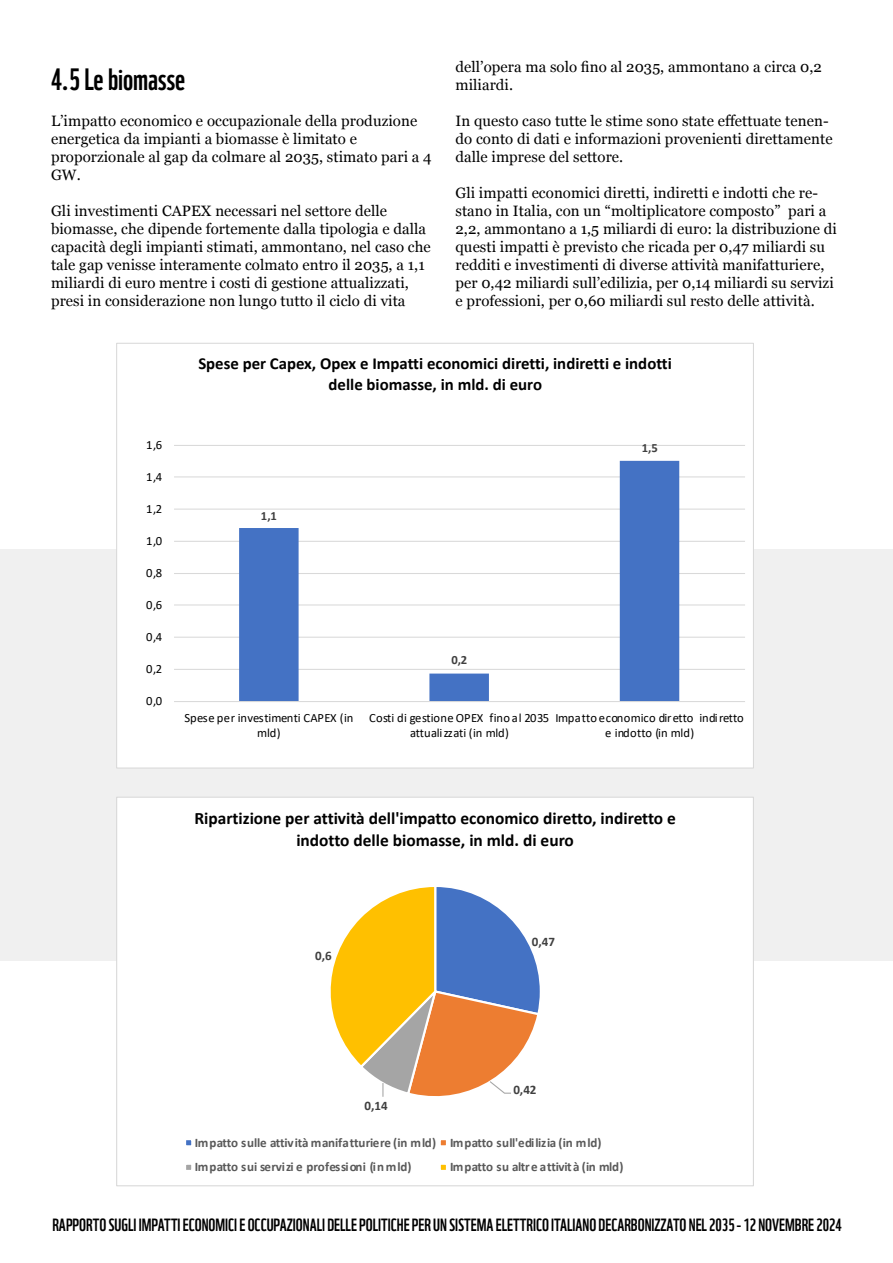
<style>
.page{position:relative;width:893px;height:1263px;background:#fff}
.page>*{position:absolute;margin:0;border:0;box-sizing:border-box;transform-origin:0 0}
.t1{font:30px "WWF";letter-spacing:-.005em;color:#000}
.t2{font:700 17.4px/21.8px "Calibri";color:#000;text-align:center}
.t3{font:17.25px "WWF";color:#000}
.t4{font:700 16.8px/21px "Calibri";color:#000;text-align:center}
.t5{font:15px/18px "Georgia";letter-spacing:.005em;color:#000}
.t6{font:700 13.05px/23.9px "Calibri";letter-spacing:-.015em;color:#595959}
.t7{font:700 13.05px "Calibri";color:#404040}
.t8{font:12.6px/15.5px "Calibri";color:#000;text-align:center}
.t9{font:700 12.6px "Calibri";color:#404040}
</style>
<div class="page">
<div style="left:0;top:549px;width:893px;height:411px;background:#f0f0f0"></div>
<div style="left:117px;top:343px;width:636px;height:425px;background:#fff"></div>
<hr style="left:174px;top:669px;width:571px;height:1px;background:#d9d9d9">
<hr style="left:174px;top:637px;width:571px;height:1px;background:#d9d9d9">
<hr style="left:174px;top:604px;width:571px;height:1px;background:#d9d9d9">
<hr style="left:174px;top:573px;width:571px;height:1px;background:#d9d9d9">
<hr style="left:174px;top:541px;width:571px;height:1px;background:#d9d9d9">
<hr style="left:174px;top:509px;width:571px;height:1px;background:#d9d9d9">
<hr style="left:174px;top:476px;width:571px;height:1px;background:#d9d9d9">
<hr style="left:174px;top:445px;width:571px;height:1px;background:#d9d9d9">
<svg style="left:239px;top:461px;width:440px;height:240px"></svg>
<hr style="left:174px;top:701px;width:571px;height:1px;background:#d9d9d9">
<div style="left:117px;top:797px;width:636px;height:389px;background:#fff"></div>
<svg style="left:330px;top:887px;width:210px;height:210px"></svg>
<div style="left:185px;top:1139px;width:7px;height:7px;background:#4472c4"></div>
<div style="left:184px;top:1138px;width:9px;height:9px;border:2px solid #fff"></div>
<div style="left:440px;top:1139px;width:7px;height:7px;background:#ed7d31"></div>
<div style="left:439px;top:1138px;width:9px;height:9px;border:2px solid #fff"></div>
<div style="left:185px;top:1164px;width:7px;height:7px;background:#a5a5a5"></div>
<div style="left:184px;top:1162px;width:9px;height:10px;border:2px solid #fff"></div>
<div style="left:440px;top:1164px;width:7px;height:7px;background:#ffc000"></div>
<div style="left:439px;top:1162px;width:9px;height:10px;border:2px solid #fff"></div>
<h1 class="t1" style="left:51px;top:56px;width:136px">4.5 Le biomasse</h1>
<p class="t5" style="left:51px;top:111px;width:382px">L’impatto economico e occupazionale della produzione energetica da impianti a biomasse è limitato e proporzionale al gap da colmare al 2035, stimato pari a 4<br>GW.</p>
<p class="t5" style="left:51px;top:201px;width:381px">Gli investimenti CAPEX necessari nel settore delle biomasse, che dipende fortemente dalla tipologia e dalla capacità degli impianti stimati, ammontano, nel caso che tale gap venisse interamente colmato entro il 2035, a 1,1 miliardi di euro mentre i costi di gestione attualizzati, presi in considerazione non lungo tutto il ciclo di vita</p>
<p class="t5" style="left:455px;top:57px;width:368px">dell’opera ma solo fino al 2035, ammontano a circa 0,2 miliardi.</p>
<p class="t5" style="left:455px;top:111px;width:379px">In questo caso tutte le stime sono state effettuate tenen&shy;do conto di dati e informazioni provenienti direttamente dalle imprese del settore.</p>
<p class="t5" style="left:455px;top:183px;width:383px">Gli impatti economici diretti, indiretti e indotti che re&shy;stano in Italia, con un “moltiplicatore composto” pari a 2,2, ammontano a 1,5 miliardi di euro: la distribuzione di questi impatti è previsto che ricada per 0,47 miliardi su redditi e investimenti di diverse attività manifatturiere, per 0,42 miliardi sull’edilizia, per 0,14 miliardi su servizi e professioni, per 0,60 miliardi sul resto delle attività.</p>
<p class="t8" style="left:146px;top:437px;width:18px">1,6</p>
<p class="t8" style="left:146px;top:469px;width:18px">1,4</p>
<p class="t8" style="left:146px;top:500px;width:18px">1,2</p>
<p class="t8" style="left:146px;top:532px;width:18px">1,0</p>
<p class="t8" style="left:146px;top:565px;width:18px">0,8</p>
<p class="t8" style="left:146px;top:597px;width:18px">0,6</p>
<p class="t8" style="left:146px;top:628px;width:18px">0,4</p>
<p class="t8" style="left:146px;top:661px;width:18px">0,2</p>
<p class="t8" style="left:146px;top:693px;width:18px">0,0</p>
<p class="t4" style="left:198px;top:353px;width:475px">Spese per Capex, Opex e Impatti economici diretti, indiretti e indotti delle biomasse, in mld. di euro</p>
<p class="t9" style="left:261px;top:506px;width:18px">1,1</p>
<p class="t9" style="left:451px;top:651px;width:18px">0,2</p>
<p class="t9" style="left:642px;top:439px;width:18px">1,5</p>
<p class="t8" style="left:185px;top:710px;width:170px">Spese per investimenti CAPEX (in mld)</p>
<p class="t8" style="left:369px;top:710px;width:182px">Costi di gestione OPEX fino al 2035 attualizzati (in mld)</p>
<p class="t8" style="left:555px;top:710px;width:190px">Impatto economico diretto indiretto e indotto (in mld)</p>
<p class="t2" style="left:194px;top:807px;width:483px">Ripartizione per attività dell'impatto economico diretto, indiretto e indotto delle biomasse, in mld. di euro</p>
<p class="t7" style="left:315px;top:946px;width:18px">0,6</p>
<p class="t7" style="left:532px;top:932px;width:25px">0,47</p>
<p class="t7" style="left:365px;top:1096px;width:25px">0,14</p>
<p class="t7" style="left:513px;top:1080px;width:25px">0,42</p>
<p class="t6" style="left:195px;top:1130px;width:408px">Impatto sulle attività manifatturiere (in mld) Impatto sull'edilizia (in mld)<br>Impatto sui servizi e professioni (in mld)</p>
<p class="t6" style="left:450px;top:1154px;width:175px">Impatto su altre attività (in mld)</p>
<p class="t3" style="left:53px;top:1211px;width:791px">RAPPORTO SUGLI IMPATTI ECONOMICI E OCCUPAZIONALI DELLE POLITICHE PER UN SISTEMA ELETTRICO ITALIANO DECARBONIZZATO NEL 2035 - 12 NOVEMBRE 2024</p>
</div>
